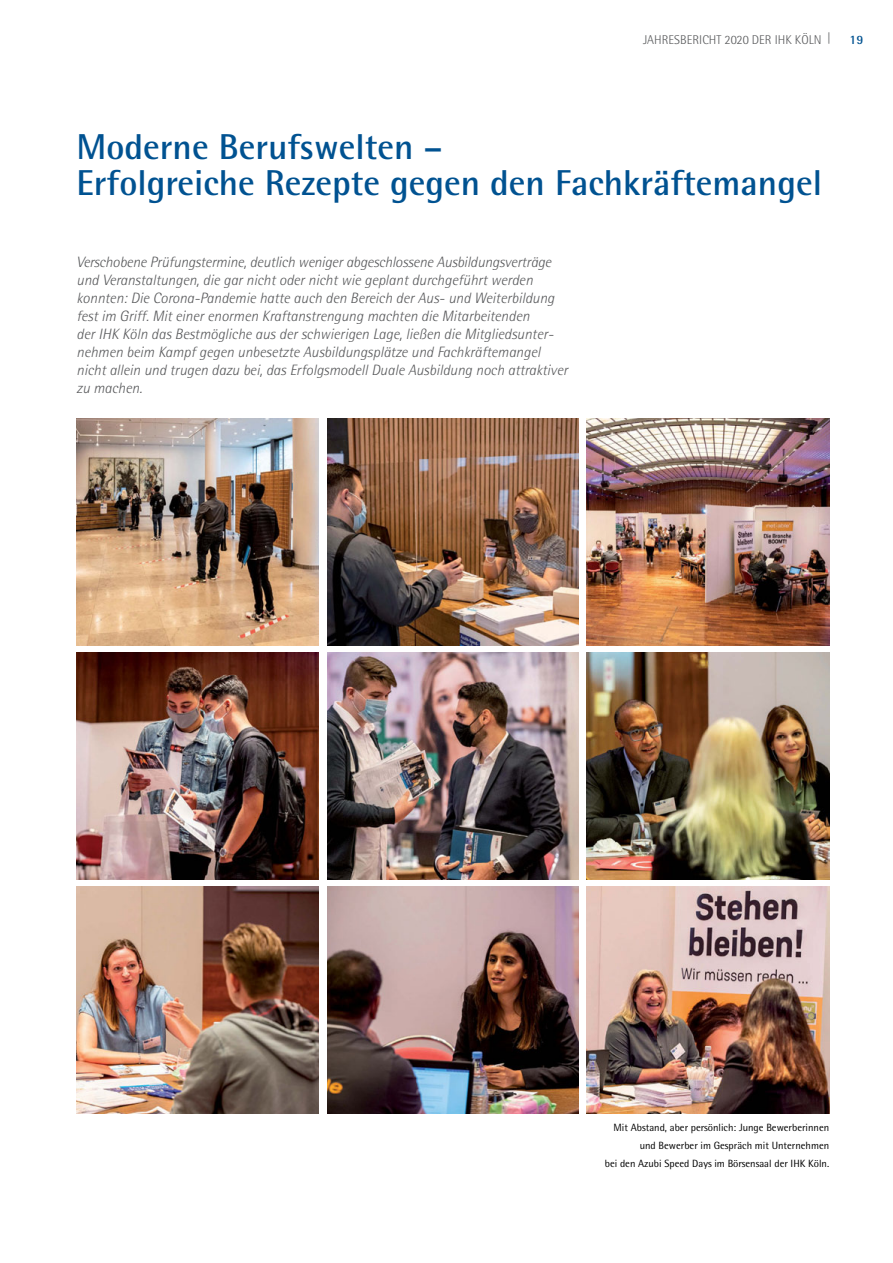
<style>
.page{position:relative;width:893px;height:1263px;background:#fff}
.page>*{position:absolute;margin:0;border:0;box-sizing:border-box;transform-origin:0 0}
.t1{font:700 36px/36px "Rotis Semi Sans";color:#005291}
.t2{font:italic 300 15px/18px "Rotis Semi Sans";color:#58595b}
.t3{font:300 12.75px "Rotis Semi Sans";color:#58595b}
.t4{font:700 12.75px "Rotis Semi Sans";color:#005291}
.t5{font:10.5px/18px "Rotis Semi Sans";color:#000;text-align:right}
</style>
<div class="page">
<img style="left:587px;top:419px;width:242px;height:226px">
<img style="left:587px;top:653px;width:242px;height:226px">
<img style="left:587px;top:887px;width:242px;height:226px">
<img style="left:327px;top:419px;width:251px;height:226px">
<img style="left:327px;top:653px;width:251px;height:226px">
<img style="left:327px;top:887px;width:251px;height:226px">
<img style="left:77px;top:419px;width:242px;height:226px">
<img style="left:77px;top:653px;width:242px;height:226px">
<img style="left:77px;top:887px;width:242px;height:226px">
<p class="t3" style="left:643px;top:32px;width:189px">JAHRESBERICHT 2020 DER IHK KÖLN |</p>
<p class="t4" style="left:849px;top:32px;width:15px">19</p>
<h1 class="t1" style="left:77px;top:129px;width:747px">Moderne Berufswelten –<br>Erfolgreiche Rezepte gegen den Fachkräftemangel</h1>
<p class="t2" style="left:77px;top:253px;width:493px">Verschobene Prüfungstermine, deutlich weniger abgeschlossene Ausbildungsverträge und Veranstaltungen, die gar nicht oder nicht wie geplant durchgeführt werden konnten: Die Corona-Pandemie hatte auch den Bereich der Aus- und Weiterbildung fest im Griff. Mit einer enormen Kraftanstrengung machten die Mitarbeitenden<br>der IHK Köln das Bestmögliche aus der schwierigen Lage, ließen die Mitgliedsunter&shy;nehmen beim Kampf gegen unbesetzte Ausbildungsplätze und Fachkräftemangel nicht allein und trugen dazu bei, das Erfolgsmodell Duale Ausbildung noch attraktiver zu machen.</p>
<p class="t5" style="left:605px;top:1119px;width:226px">Mit Abstand, aber persönlich: Junge Bewerberinnen und Bewerber im Gespräch mit Unternehmen<br>bei den Azubi Speed Days im Börsensaal der IHK Köln.</p>
</div>
